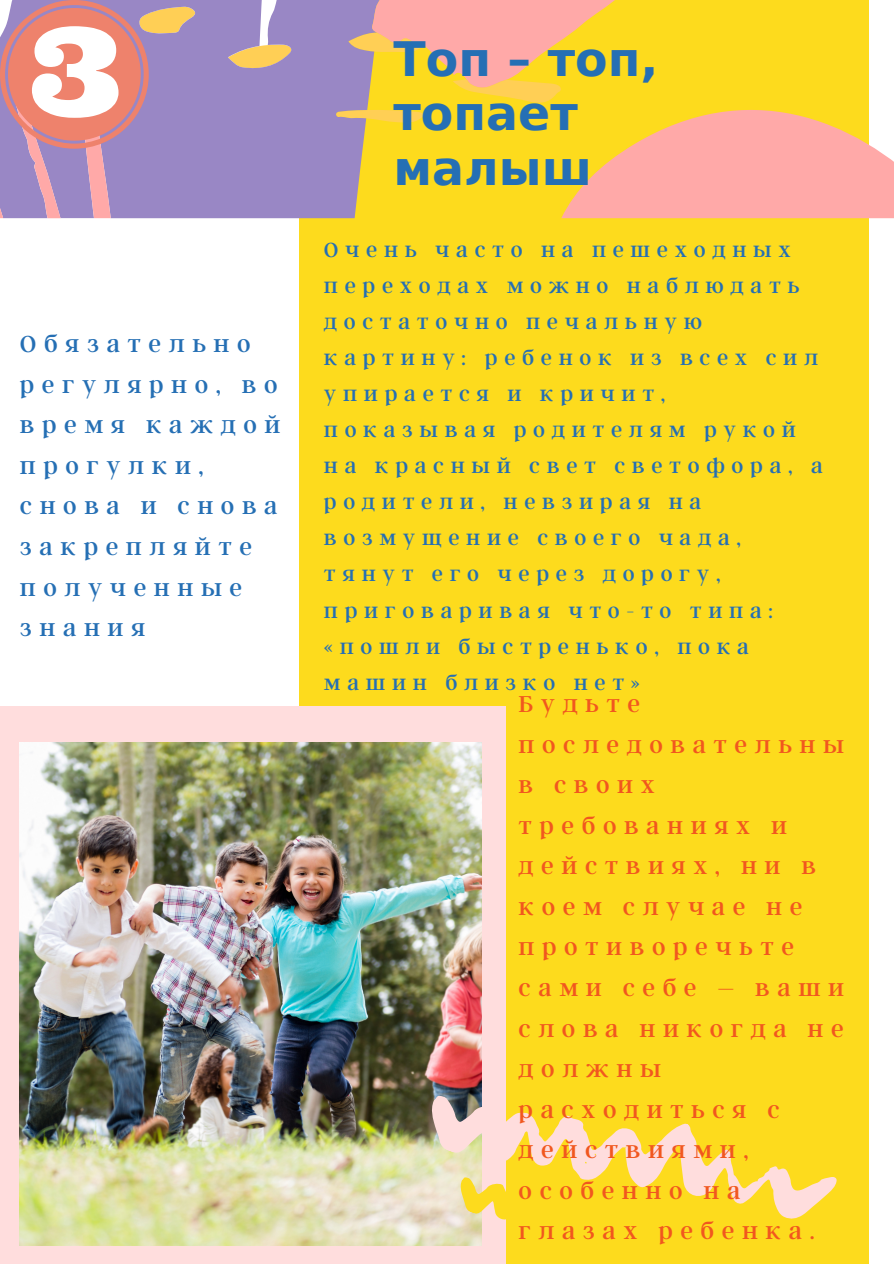
<style>
.page{position:relative;width:894px;height:1264px;background:#fff}
.page>*{position:absolute;margin:0;border:0;box-sizing:border-box;transform-origin:0 0}
.t1{font:700 47.4px/54.3px "DejaVu Sans";color:#256fb4}
.t2{font:25.65px/40.5px "Argent CF";letter-spacing:.3em;color:#f1571f}
.t3{font:25.65px/40.5px "Argent CF";letter-spacing:.3em;color:#256fb4}
.t4{font:22.65px/36px "Argent CF";letter-spacing:.3em;color:#256fb4}
</style>
<div class="page">
<div style="left:299px;top:0;width:568px;height:1263px;background:#fddb1d"></div>
<svg style="left:467px;top:90px;width:94px;height:13px"></svg>
<svg style="left:196px;top:0;width:228px;height:218px;fill:#9987c5"></svg>
<svg style="left:371px;top:0;width:498px;height:90px"></svg>
<svg style="left:561px;top:77px;width:332px;height:141px;fill:#ffa9a8"></svg>
<div style="left:0;top:706px;width:505px;height:557px;background:#fdd"></div>
<img style="left:20px;top:742px;width:462px;height:503px">
<svg style="left:419px;top:1044px;width:418px;height:202px"></svg>
<svg style="left:452px;top:1144px;width:268px;height:119px"></svg>
<svg style="left:0;top:0;width:196px;height:218px;background:#c499b2"></svg>
<p class="t3" style="left:20px;top:322px;width:262px">Обязательно регулярно, во время каждой прогулки, снова и снова закрепляйте полученные знания</p>
<p class="t1" style="left:393px;top:32px;width:266px">Топ – топ, топает малыш</p>
<p class="t4" style="left:324px;top:231px;width:500px">Очень часто на пешеходных переходах можно наблюдать достаточно печальную картину: ребенок из всех сил упирается и кричит, показывая родителям рукой на красный свет светофора, а родители, невзирая на возмущение своего чада, тянут его через дорогу, приговаривая что-то типа: «пошли быстренько, пока машин близко нет»</p>
<p class="t2" style="left:518px;top:682px;width:327px">Будьте последовательны в своих требованиях и действиях, ни в коем случае не противоречьте сами себе – ваши слова никогда не должны расходиться с действиями, особенно на глазах ребенка.</p>
</div>
